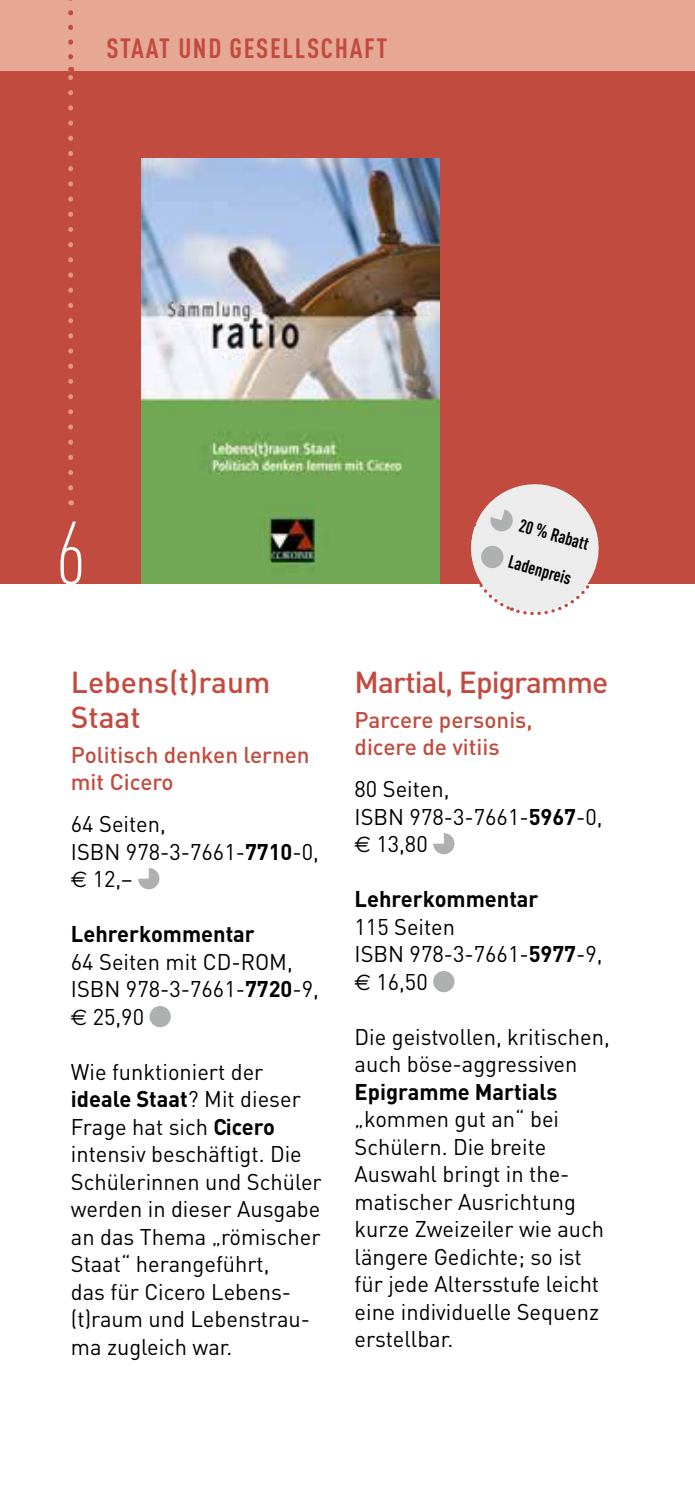
<style>
.page{position:relative;width:695px;height:1489px;background:#fff}
.page>*{position:absolute;margin:0;border:0;box-sizing:border-box;transform-origin:0 0}
.t1{font:300 87.5px "DIN Cond";color:#fff}
.t2{font:500 30px/35px "DIN";color:#c24b3f}
.t3{font:500 30px "DIN";letter-spacing:-.03em;color:#c24b3f}
.t4{font:700 27.5px "DIN Cond";letter-spacing:.06em;color:#c24b3f}
.t5{font:22.5px/27.5px "DIN";color:#000}
.t6{font:500 22.5px/27.5px "DIN";color:#c24b3f}
.t7{font:700 22.5px "DIN";color:#000}
.t8{font:700 18px/38.2px "DIN Cond";color:#000}
.s1{font-weight:700}
.s2{font-family:"Euro Sans"}
</style>
<div class="page">
<hr style="left:694px;top:0;width:1px;height:71px;background:#f6c89f">
<hr style="left:694px;top:71px;width:1px;height:512px;background:#e08c3f">
<div style="left:0;top:71px;width:694px;height:512px;background:#c24b3f"></div>
<div style="left:0;top:0;width:694px;height:71px;background:#e6a795"></div>
<svg style="left:68px;top:0;width:5px;height:488px"></svg>
<svg style="left:138px;top:868px;width:21px;height:21px"></svg>
<div style="left:149px;top:1005px;width:22px;height:22px;background:#afb0b0;border-radius:50%"></div>
<svg style="left:433px;top:833px;width:21px;height:21px"></svg>
<div style="left:433px;top:970px;width:21px;height:22px;background:#afb0b0;border-radius:50%"></div>
<svg style="left:462px;top:484px;width:145px;height:132px"></svg>
<img style="left:142px;top:158px;width:297px;height:425px">
<p class="t4" style="left:106px;top:31px;width:282px">STAAT UND GESELLSCHAFT</p>
<h1 class="t1" style="left:56px;top:503px;width:32px">6</h1>
<p class="t8" style="left:525px;top:505px;width:73px;rotate:16deg">20 % Rabatt<br>Ladenpreis</p>
<h2 class="t2" style="left:71px;top:663px;width:201px">Lebens(t)raum<br>Staat</h2>
<p class="t6" style="left:71px;top:740px;width:240px">Politisch denken lernen mit Cicero</p>
<p class="t5" style="left:71px;top:809px;width:249px">64 Seiten,<br>ISBN 978-3-7661-<span class="s1">7710</span>-0, <span class="s2">€</span> 12,–</p>
<p class="t7" style="left:71px;top:919px;width:185px">Lehrerkommentar</p>
<p class="t5" style="left:71px;top:947px;width:249px">64 Seiten mit CD-ROM,<br>ISBN 978-3-7661-<span class="s1">7720</span>-9, <span class="s2">€</span> 25,90</p>
<p class="t5" style="left:71px;top:1057px;width:252px">Wie funktioniert der <span class="s1">ideale Staat</span>? Mit dieser<br>Frage hat sich <span class="s1">Cicero </span>intensiv beschäftigt. Die<br>Schülerinnen und Schüler werden in dieser Ausgabe an das Thema „römischer<br>Staat“ herangeführt,<br>das für Cicero Lebens-(t)raum und Lebenstrau&shy;ma zugleich war.</p>
<h2 class="t3" style="left:354px;top:663px;width:255px">Martial, Epigramme</h2>
<p class="t6" style="left:354px;top:705px;width:179px">Parcere personis, dicere de vitiis</p>
<p class="t5" style="left:354px;top:774px;width:249px">80 Seiten,<br>ISBN 978-3-7661-<span class="s1">5967</span>-0, <span class="s2">€</span> 13,80</p>
<p class="t7" style="left:354px;top:884px;width:185px">Lehrerkommentar</p>
<p class="t5" style="left:354px;top:912px;width:249px">115 Seiten<br>ISBN 978-3-7661-<span class="s1">5977</span>-9, <span class="s2">€</span> 16,50</p>
<p class="t5" style="left:354px;top:1022px;width:257px">Die geistvollen, kritischen, auch böse-aggressiven</p>
<p class="t7" style="left:354px;top:1076px;width:204px">Epigramme Martials</p>
<p class="t5" style="left:354px;top:1104px;width:251px">„kommen gut an“ bei<br>Schülern. Die breite<br>Auswahl bringt in the&shy;matischer Ausrichtung kurze Zweizeiler wie auch längere Gedichte; so ist für jede Altersstufe leicht eine individuelle Sequenz erstellbar.</p>
</div>
